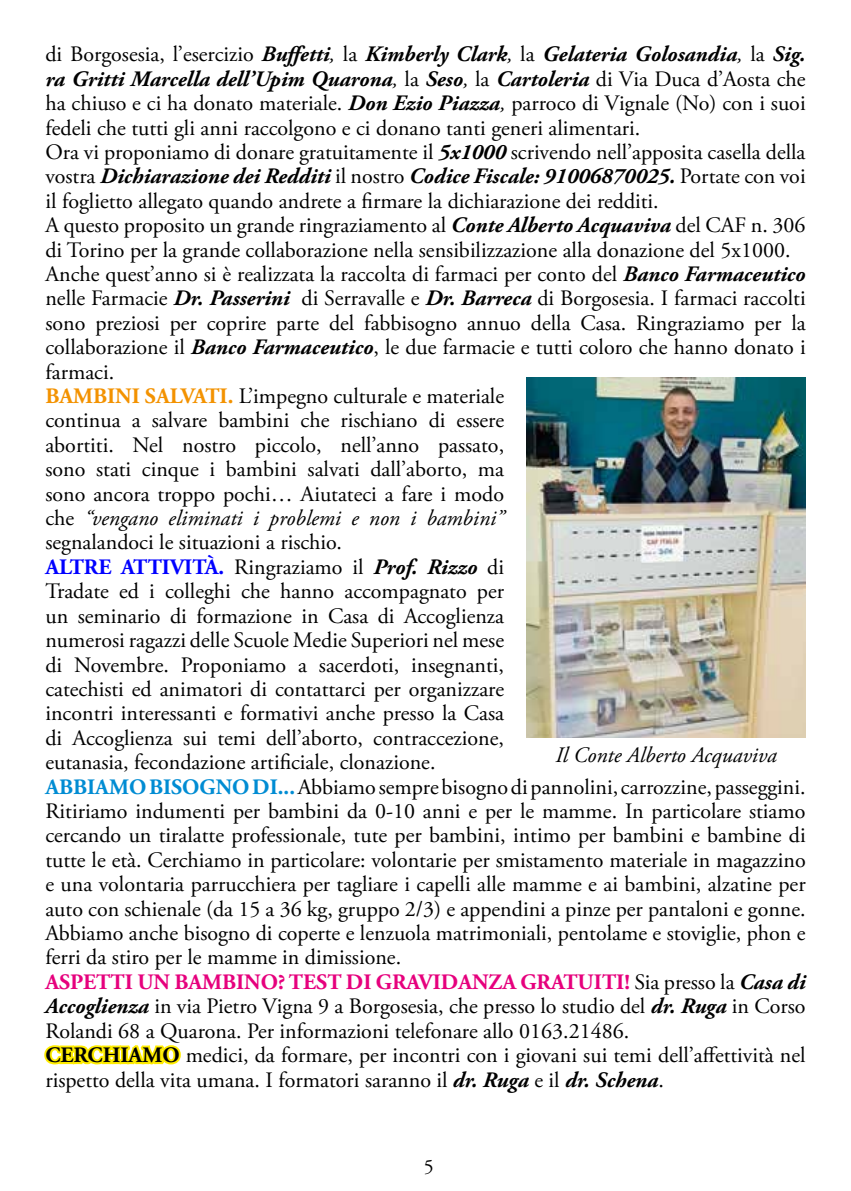
<style>
.page{position:relative;width:851px;height:1191px;background:#fff}
.page>*{position:absolute;margin:0;border:0;box-sizing:border-box;transform-origin:0 0}
.t1{font:22px/24.4px "Adobe Garamond Pro";color:#000}
.t2{font:italic 22px "Adobe Garamond Pro";color:#000}
.t3{font:20px "Adobe Garamond";color:#000}
.s1{font-weight:700;font-style:italic}
.s2{font-style:italic}
.s3{font-weight:700;color:#f39200}
.s4{font-weight:700;color:#00f}
.s5{font-weight:700;color:#008cd3}
.s6{font-weight:700;color:#e6007d}
.s7{font-weight:700}
</style>
<div class="page">
<svg style="left:44px;top:1045px;width:137px;height:20px;background:#fff032"></svg>
<img style="left:526px;top:377px;width:279px;height:360px">
<p class="t1" style="left:45px;top:43px;width:761px">di Borgosesia, l’esercizio <span class="s1">Buffetti</span><span class="s2">,</span> la <span class="s1">Kimberly Clark</span><span class="s2">,</span> la <span class="s1">Gelateria Golosandia</span><span class="s2">,</span> la <span class="s1">Sig. ra Gritti Marcella dell’Upim Quarona</span><span class="s2">,</span> la <span class="s1">Seso</span><span class="s2">,</span> la <span class="s1">Cartoleria</span> di Via Duca d’Aosta che ha chiuso e ci ha donato materiale. <span class="s1">Don Ezio Piazza</span><span class="s2">,</span> parroco di Vignale (No) con i suoi fedeli che tutti gli anni raccolgono e ci donano tanti generi alimentari.<br>Ora vi proponiamo di donare gratuitamente il <span class="s1">5x1000</span> scrivendo nell’apposita casella della vostra <span class="s1">Dichiarazione dei Redditi</span> il nostro <span class="s1">Codice Fiscale: 91006870025.</span> Portate con voi il foglietto allegato quando andrete a firmare la dichiarazione dei redditi.<br>A questo proposito un grande ringraziamento al <span class="s1">Conte Alberto Acquaviva</span> del CAF n. 306 di Torino per la grande collaborazione nella sensibilizzazione alla donazione del 5x1000.<br>Anche quest’anno si è realizzata la raccolta di farmaci per conto del <span class="s1">Banco Farmaceutico </span>nelle Farmacie <span class="s1">Dr. Passerini</span> di Serravalle e <span class="s1">Dr. Barreca</span> di Borgosesia. I farmaci raccolti sono preziosi per coprire parte del fabbisogno annuo della Casa. Ringraziamo per la collaborazione il <span class="s1">Banco Farmaceutico</span>, le due farmacie e tutti coloro che hanno donato i farmaci.<br><span class="s3">BAMBINI SALVATI.</span> L’impegno culturale e materiale<br>continua a salvare bambini che rischiano di essere<br>abortiti. Nel nostro piccolo, nell’anno passato,<br>sono stati cinque i bambini salvati dall’aborto, ma<br>sono ancora troppo pochi… Aiutateci a fare i modo<br>che <span class="s2">“vengano eliminati i problemi e non i bambini”<br></span>segnalandoci le situazioni a rischio.<br><span class="s4">ALTRE ATTIVITÀ.</span> Ringraziamo il <span class="s1">Prof. Rizzo</span> di<br>Tradate ed i colleghi che hanno accompagnato per<br>un seminario di formazione in Casa di Accoglienza<br>numerosi ragazzi delle Scuole Medie Superiori nel mese<br>di Novembre. Proponiamo a sacerdoti, insegnanti,<br>catechisti ed animatori di contattarci per organizzare<br>incontri interessanti e formativi anche presso la Casa<br>di Accoglienza sui temi dell’aborto, contraccezione,<br>eutanasia, fecondazione artificiale, clonazione.<br><span class="s5">ABBIAMO BISOGNO DI...</span>Abbiamo sempre bisogno di pannolini, carrozzine, passeggini.<br>Ritiriamo indumenti per bambini da 0-10 anni e per le mamme. In particolare stiamo cercando un tiralatte professionale, tute per bambini, intimo per bambini e bambine di tutte le età. Cerchiamo in particolare: volontarie per smistamento materiale in magazzino e una volontaria parrucchiera per tagliare i capelli alle mamme e ai bambini, alzatine per auto con schienale (da 15 a 36 kg, gruppo 2/3) e appendini a pinze per pantaloni e gonne.<br>Abbiamo anche bisogno di coperte e lenzuola matrimoniali, pentolame e stoviglie, phon e ferri da stiro per le mamme in dimissione.<br><span class="s6">ASPETTI UN BAMBINO? TEST DI GRAVIDANZA GRATUITI!</span> Sia presso la <span class="s1">Casa di Accoglienza</span> in via Pietro Vigna 9 a Borgosesia, che presso lo studio del <span class="s1">dr. Ruga</span> in Corso Rolandi 68 a Quarona. Per informazioni telefonare allo 0163.21486.<br><span class="s7">CERCHIAMO</span> medici, da formare, per incontri con i giovani sui temi dell’affettività nel rispetto della vita umana. I formatori saranno il <span class="s1">dr. Ruga</span> e il <span class="s1">dr. Schena</span>.</p>
<p class="t2" style="left:555px;top:741px;width:223px">Il Conte Alberto Acquaviva</p>
<p class="t3" style="left:424px;top:1156px;width:11px">5</p>
</div>
